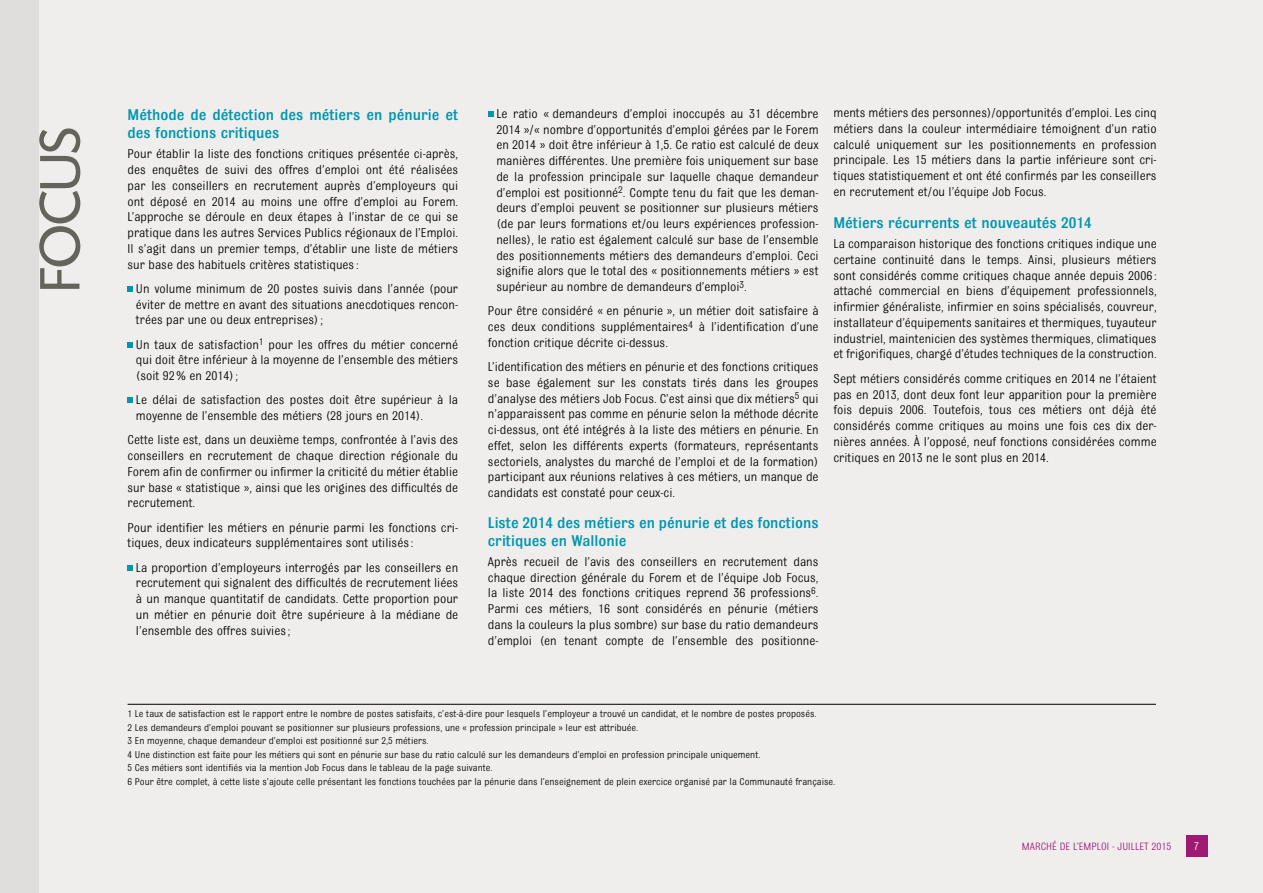
<style>
.page{position:relative;width:1263px;height:893px;background:#fff}
.page>*{position:absolute;margin:0;border:0;box-sizing:border-box;transform-origin:0 0}
.t1{font:60px "Sh Today";color:#65645c}
.t2{font:500 16.5px/18px "Bulldog";color:#0096ae}
.t3{font:13.5px/15.8px "Bulldog";color:#000;text-align:justify}
.t4{font:12px "Bulldog";color:#fff}
.t5{font:11.25px "Bulldog";color:#9f1b73}
.t6{font:10.5px/13.5px "Bulldog";color:#000}
</style>
<div class="page">
<div style="left:0;top:0;width:42px;height:893px;background:#dfdedc"></div>
<div style="left:39px;top:1px;width:1224px;height:892px;background:#efeeed"></div>
<svg style="left:128px;top:286px;width:5px;height:5px"></svg>
<svg style="left:128px;top:342px;width:5px;height:5px"></svg>
<svg style="left:128px;top:398px;width:5px;height:5px"></svg>
<svg style="left:128px;top:565px;width:5px;height:5px"></svg>
<svg style="left:488px;top:111px;width:5px;height:5px"></svg>
<div style="left:1187px;top:835px;width:21px;height:21px;background:#9f1b73"></div>
<hr style="left:128px;top:704px;width:1028px;height:1px;background:#000">
<h1 class="t1" style="left:29px;top:292px;width:166px;rotate:-90deg">FOCUS</h1>
<p class="t2" style="left:128px;top:106px;width:332px">Méthode de détection des métiers en pénurie et des fonctions critiques</p>
<p class="t3" style="left:128px;top:146px;width:332px">Pour établir la liste des fonctions critiques présentée ci-après, des enquêtes de suivi des offres d’emploi ont été réalisées par les conseillers en recrutement auprès d’employeurs qui ont déposé en 2014 au moins une offre d’emploi au Forem.<br>L’approche se déroule en deux étapes à l’instar de ce qui se pratique dans les autres Services Publics régionaux de l’Emploi.<br>Il s’agit dans un premier temps, d’établir une liste de métiers sur base des habituels critères statistiques :</p>
<p class="t3" style="left:136px;top:281px;width:324px">Un volume minimum de 20 postes suivis dans l’année (pour éviter de mettre en avant des situations anecdotiques rencon&shy;trées par une ou deux entreprises);</p>
<p class="t3" style="left:136px;top:336px;width:324px">Un taux de satisfaction<sup>1</sup> pour les offres du métier concerné qui doit être inférieur à la moyenne de l’ensemble des métiers (soit 92% en 2014);</p>
<p class="t3" style="left:136px;top:392px;width:324px">Le délai de satisfaction des postes doit être supérieur à la moyenne de l’ensemble des métiers (28 jours en 2014).</p>
<p class="t3" style="left:128px;top:432px;width:332px">Cette liste est, dans un deuxième temps, confrontée à l’avis des conseillers en recrutement de chaque direction régionale du Forem afin de confirmer ou infirmer la criticité du métier établie sur base « statistique », ainsi que les origines des difficultés de recrutement.</p>
<p class="t3" style="left:128px;top:519px;width:332px">Pour identifier les métiers en pénurie parmi les fonctions cri&shy;tiques, deux indicateurs supplémentaires sont utilisés :</p>
<p class="t3" style="left:136px;top:559px;width:324px">La proportion d’employeurs interrogés par les conseillers en recrutement qui signalent des difficultés de recrutement liées à un manque quantitatif de candidats. Cette proportion pour un métier en pénurie doit être supérieure à la médiane de l’ensemble des offres suivies ;</p>
<p class="t3" style="left:496px;top:106px;width:324px">Le ratio « demandeurs d’emploi inoccupés au 31 décembre 2014 »/« nombre d’opportunités d’emploi gérées par le Forem en 2014 » doit être inférieur à 1,5. Ce ratio est calculé de deux manières différentes. Une première fois uniquement sur base de la profession principale sur laquelle chaque demandeur d’emploi est positionné<sup>2</sup>. Compte tenu du fait que les deman&shy;deurs d’emploi peuvent se positionner sur plusieurs métiers (de par leurs formations et/ou leurs expériences profession&shy;nelles), le ratio est également calculé sur base de l’ensemble des positionnements métiers des demandeurs d’emploi. Ceci signifie alors que le total des « positionnements métiers » est supérieur au nombre de demandeurs d’emploi<sup>3</sup>.</p>
<p class="t3" style="left:488px;top:303px;width:332px">Pour être considéré « en pénurie », un métier doit satisfaire à ces deux conditions supplémentaires<sup>4</sup> à l’identification d’une fonction critique décrite ci-dessus.</p>
<p class="t3" style="left:488px;top:359px;width:332px">L’identification des métiers en pénurie et des fonctions critiques se base également sur les constats tirés dans les groupes d’analyse des métiers Job Focus. C’est ainsi que dix métiers<sup>5</sup> qui n’apparaissent pas comme en pénurie selon la méthode décrite ci-dessus, ont été intégrés à la liste des métiers en pénurie. En effet, selon les différents experts (formateurs, représentants sectoriels, analystes du marché de l’emploi et de la formation) participant aux réunions relatives à ces métiers, un manque de candidats est constaté pour ceux-ci.</p>
<p class="t2" style="left:488px;top:513px;width:332px">Liste 2014 des métiers en pénurie et des fonctions critiques en Wallonie</p>
<p class="t3" style="left:488px;top:554px;width:332px">Après recueil de l’avis des conseillers en recrutement dans chaque direction générale du Forem et de l’équipe Job Focus, la liste 2014 des fonctions critiques reprend 36 professions<sup>6</sup>.<br>Parmi ces métiers, 16 sont considérés en pénurie (métiers dans la couleurs la plus sombre) sur base du ratio demandeurs d’emploi (en tenant compte de l’ensemble des positionne-</p>
<p class="t3" style="left:833px;top:105px;width:325px">ments métiers des personnes)/opportunités d’emploi. Les cinq métiers dans la couleur intermédiaire témoignent d’un ratio calculé uniquement sur les positionnements en profession principale. Les 15 métiers dans la partie inférieure sont cri&shy;tiques statistiquement et ont été confirmés par les conseillers en recrutement et/ou l’équipe Job Focus.</p>
<p class="t2" style="left:833px;top:214px;width:260px">Métiers récurrents et nouveautés 2014</p>
<p class="t3" style="left:833px;top:236px;width:325px">La comparaison historique des fonctions critiques indique une certaine continuité dans le temps. Ainsi, plusieurs métiers sont considérés comme critiques chaque année depuis 2006 : attaché commercial en biens d’équipement professionnels, infirmier généraliste, infirmier en soins spécialisés, couvreur, installateur d’équipements sanitaires et thermiques, tuyauteur industriel, maintenicien des systèmes thermiques, climatiques et frigorifiques, chargé d’études techniques de la construction.</p>
<p class="t3" style="left:833px;top:370px;width:325px">Sept métiers considérés comme critiques en 2014 ne l’étaient pas en 2013, dont deux font leur apparition pour la première fois depuis 2006. Toutefois, tous ces métiers ont déjà été considérés comme critiques au moins une fois ces dix der&shy;nières années. À l’opposé, neuf fonctions considérées comme critiques en 2013 ne le sont plus en 2014.</p>
<p class="t6" style="left:128px;top:707px;width:709px">1 Le taux de satisfaction est le rapport entre le nombre de postes satisfaits, c’est-à-dire pour lesquels l’employeur a trouvé un candidat, et le nombre de postes proposés.<br>2 Les demandeurs d’emploi pouvant se positionner sur plusieurs professions, une « profession principale » leur est attribuée.<br>3 En moyenne, chaque demandeur d’emploi est positionné sur 2,5 métiers.<br>4 Une distinction est faite pour les métiers qui sont en pénurie sur base du ratio calculé sur les demandeurs d’emploi en profession principale uniquement.<br>5 Ces métiers sont identifiés via la mention Job Focus dans le tableau de la page suivante.<br>6 Pour être complet, à cette liste s’ajoute celle présentant les fonctions touchées par la pénurie dans l’enseignement de plein exercice organisé par la Communauté française.</p>
<p class="t5" style="left:1022px;top:840px;width:151px">MARCHÉ DE L’EMPLOI - JUILLET 2015</p>
<p class="t4" style="left:1194px;top:840px;width:7px">7</p>
</div>
